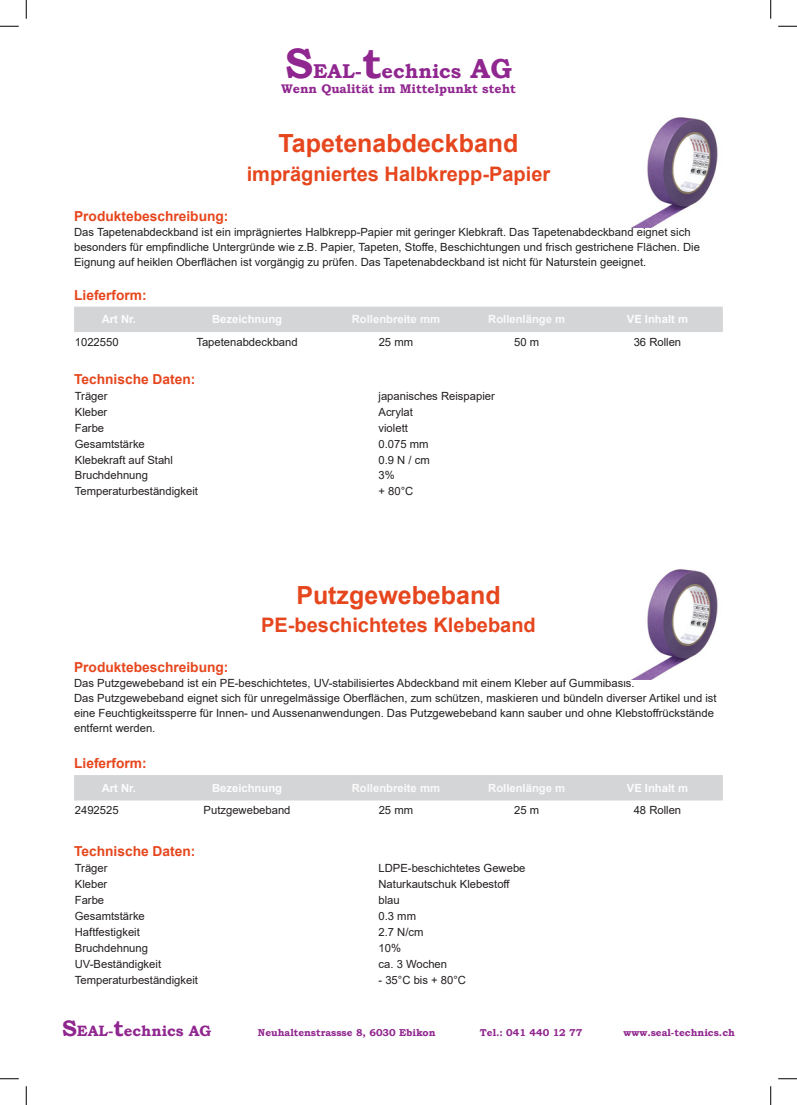
<style>
.page{position:relative;width:797px;height:1105px;background:#fff}
.page>*{position:absolute;margin:0;border:0;box-sizing:border-box;transform-origin:0 0}
.t1{font:700 25px "Arial";color:#e6461d}
.t2{font:700 20px "Arial";color:#e6461d}
.t3{font:700 20px "Bookman Old Style";color:#90268f}
.t4{font:700 15px "Bookman Old Style";color:#90268f}
.t5{font:700 13.75px "Arial";color:#e6461d}
.t6{font:700 12.5px "Bookman Old Style";color:#90268f}
.t7{font:11.25px/15px "Arial";color:#231f20}
.t8{font:700 11.25px "Arial";color:#fcfcfc}
.t9{font:700 11.25px "Arial";color:#fafafa}
.t10{font:700 10px "Bookman Old Style";color:#90268f}
.s1{font-size:42.5px}
.s2{font-size:27.5px}
.s3{font-size:22.5px}
</style>
<div class="page">
<div style="left:74px;top:307px;width:649px;height:25px;background:#d4d5d7"></div>
<img style="left:630px;top:117px;width:88px;height:111px">
<div style="left:74px;top:775px;width:649px;height:25px;background:#d4d5d7"></div>
<img style="left:632px;top:569px;width:86px;height:110px">
<svg style="left:0;top:25px;width:19px;height:2px"></svg>
<svg style="left:778px;top:25px;width:19px;height:2px"></svg>
<svg style="left:0;top:1078px;width:19px;height:1px"></svg>
<svg style="left:778px;top:1078px;width:19px;height:1px"></svg>
<svg style="left:25px;top:0;width:2px;height:19px"></svg>
<svg style="left:25px;top:1086px;width:2px;height:19px"></svg>
<svg style="left:770px;top:0;width:1px;height:19px"></svg>
<svg style="left:770px;top:1086px;width:1px;height:19px"></svg>
<p class="t3" style="left:285px;top:57px;width:228px"><span class="s1">S</span>EAL-<span class="s1">t</span>echnics <span class="s2">AG</span></p>
<p class="t6" style="left:281px;top:80px;width:236px">Wenn Qualität im Mittelpunkt steht</p>
<p class="t1" style="left:278px;top:126px;width:241px">Tapetenabdeckband</p>
<p class="t2" style="left:247px;top:159px;width:305px">imprägniertes Halbkrepp-Papier</p>
<p class="t5" style="left:74px;top:206px;width:156px">Produktebeschreibung:</p>
<p class="t7" style="left:74px;top:224px;width:627px">Das Tapetenabdeckband ist ein imprägniertes Halbkrepp-Papier mit geringer Klebkraft. Das Tapetenabdeckband eignet sich besonders für empfindliche Untergründe wie z.B. Papier, Tapeten, Stoffe, Beschichtungen und frisch gestrichene Flächen. Die<br>Eignung auf heiklen Oberflächen ist vorgängig zu prüfen. Das Tapetenabdeckband ist nicht für Naturstein geeignet.</p>
<p class="t5" style="left:74px;top:285px;width:74px">Lieferform:</p>
<p class="t8" style="left:102px;top:312px;width:36px">Art Nr.</p>
<p class="t8" style="left:212px;top:312px;width:72px">Bezeichnung</p>
<p class="t9" style="left:352px;top:312px;width:90px">Rollenbreite mm</p>
<p class="t9" style="left:488px;top:312px;width:78px">Rollenlänge m</p>
<p class="t8" style="left:627px;top:312px;width:63px">VE Inhalt m</p>
<p class="t7" style="left:75px;top:334px;width:45px">1022550</p>
<p class="t7" style="left:196px;top:334px;width:103px">Tapetenabdeckband</p>
<p class="t7" style="left:379px;top:334px;width:36px">25 mm</p>
<p class="t7" style="left:514px;top:334px;width:27px">50 m</p>
<p class="t7" style="left:633px;top:334px;width:49px">36 Rollen</p>
<p class="t5" style="left:74px;top:369px;width:123px">Technische Daten:</p>
<p class="t7" style="left:75px;top:388px;width:34px">Träger</p>
<p class="t7" style="left:378px;top:388px;width:118px">japanisches Reispapier</p>
<p class="t7" style="left:75px;top:404px;width:34px">Kleber</p>
<p class="t7" style="left:378px;top:404px;width:36px">Acrylat</p>
<p class="t7" style="left:75px;top:420px;width:31px">Farbe</p>
<p class="t7" style="left:378px;top:420px;width:31px">violett</p>
<p class="t7" style="left:75px;top:436px;width:72px">Gesamtstärke</p>
<p class="t7" style="left:378px;top:436px;width:52px">0.075 mm</p>
<p class="t7" style="left:75px;top:452px;width:100px">Klebekraft auf Stahl</p>
<p class="t7" style="left:378px;top:452px;width:53px">0.9 N / cm</p>
<p class="t7" style="left:75px;top:468px;width:75px">Bruchdehnung</p>
<p class="t7" style="left:378px;top:468px;width:18px">3%</p>
<p class="t7" style="left:75px;top:484px;width:125px">Temperaturbeständigkeit</p>
<p class="t7" style="left:378px;top:484px;width:36px">+ 80°C</p>
<p class="t1" style="left:296px;top:577px;width:206px">Putzgewebeband</p>
<p class="t2" style="left:261px;top:611px;width:276px">PE-beschichtetes Klebeband</p>
<p class="t5" style="left:74px;top:657px;width:156px">Produktebeschreibung:</p>
<p class="t7" style="left:74px;top:676px;width:644px">Das Putzgewebeband ist ein PE-beschichtetes, UV-stabilisiertes Abdeckband mit einem Kleber auf Gummibasis.<br>Das Putzgewebeband eignet sich für unregelmässige Oberflächen, zum schützen, maskieren und bündeln diverser Artikel und ist eine Feuchtigkeitssperre für Innen- und Aussenanwendungen. Das Putzgewebeband kann sauber und ohne Klebstoffrückstände entfernt werden.</p>
<p class="t5" style="left:74px;top:753px;width:74px">Lieferform:</p>
<p class="t8" style="left:102px;top:780px;width:36px">Art Nr.</p>
<p class="t8" style="left:212px;top:780px;width:72px">Bezeichnung</p>
<p class="t9" style="left:352px;top:780px;width:90px">Rollenbreite mm</p>
<p class="t9" style="left:488px;top:780px;width:78px">Rollenlänge m</p>
<p class="t8" style="left:627px;top:780px;width:63px">VE Inhalt m</p>
<p class="t7" style="left:75px;top:803px;width:45px">2492525</p>
<p class="t7" style="left:203px;top:803px;width:88px">Putzgewebeband</p>
<p class="t7" style="left:379px;top:803px;width:36px">25 mm</p>
<p class="t7" style="left:514px;top:803px;width:27px">25 m</p>
<p class="t7" style="left:633px;top:803px;width:49px">48 Rollen</p>
<p class="t5" style="left:74px;top:842px;width:123px">Technische Daten:</p>
<p class="t7" style="left:75px;top:860px;width:34px">Träger</p>
<p class="t7" style="left:378px;top:860px;width:148px">LDPE-beschichtetes Gewebe</p>
<p class="t7" style="left:75px;top:876px;width:34px">Kleber</p>
<p class="t7" style="left:378px;top:876px;width:133px">Naturkautschuk Klebestoff</p>
<p class="t7" style="left:75px;top:892px;width:31px">Farbe</p>
<p class="t7" style="left:378px;top:892px;width:23px">blau</p>
<p class="t7" style="left:75px;top:908px;width:72px">Gesamtstärke</p>
<p class="t7" style="left:378px;top:908px;width:39px">0.3 mm</p>
<p class="t7" style="left:75px;top:924px;width:67px">Haftfestigkeit</p>
<p class="t7" style="left:378px;top:924px;width:47px">2.7 N/cm</p>
<p class="t7" style="left:75px;top:940px;width:75px">Bruchdehnung</p>
<p class="t7" style="left:378px;top:940px;width:24px">10%</p>
<p class="t7" style="left:75px;top:956px;width:88px">UV-Beständigkeit</p>
<p class="t7" style="left:378px;top:956px;width:70px">ca. 3 Wochen</p>
<p class="t7" style="left:75px;top:972px;width:125px">Temperaturbeständigkeit</p>
<p class="t7" style="left:378px;top:972px;width:89px">- 35°C bis + 80°C</p>
<p class="t4" style="left:62px;top:1020px;width:151px"><span class="s3">S</span>EAL-<span class="s3">t</span>echnics AG</p>
<p class="t10" style="left:258px;top:1025px;width:179px">Neuhaltenstrassse 8, 6030 Ebikon</p>
<p class="t10" style="left:480px;top:1025px;width:104px">Tel.: 041 440 12 77</p>
<p class="t10" style="left:623px;top:1025px;width:113px">www.seal-technics.ch</p>
</div>
